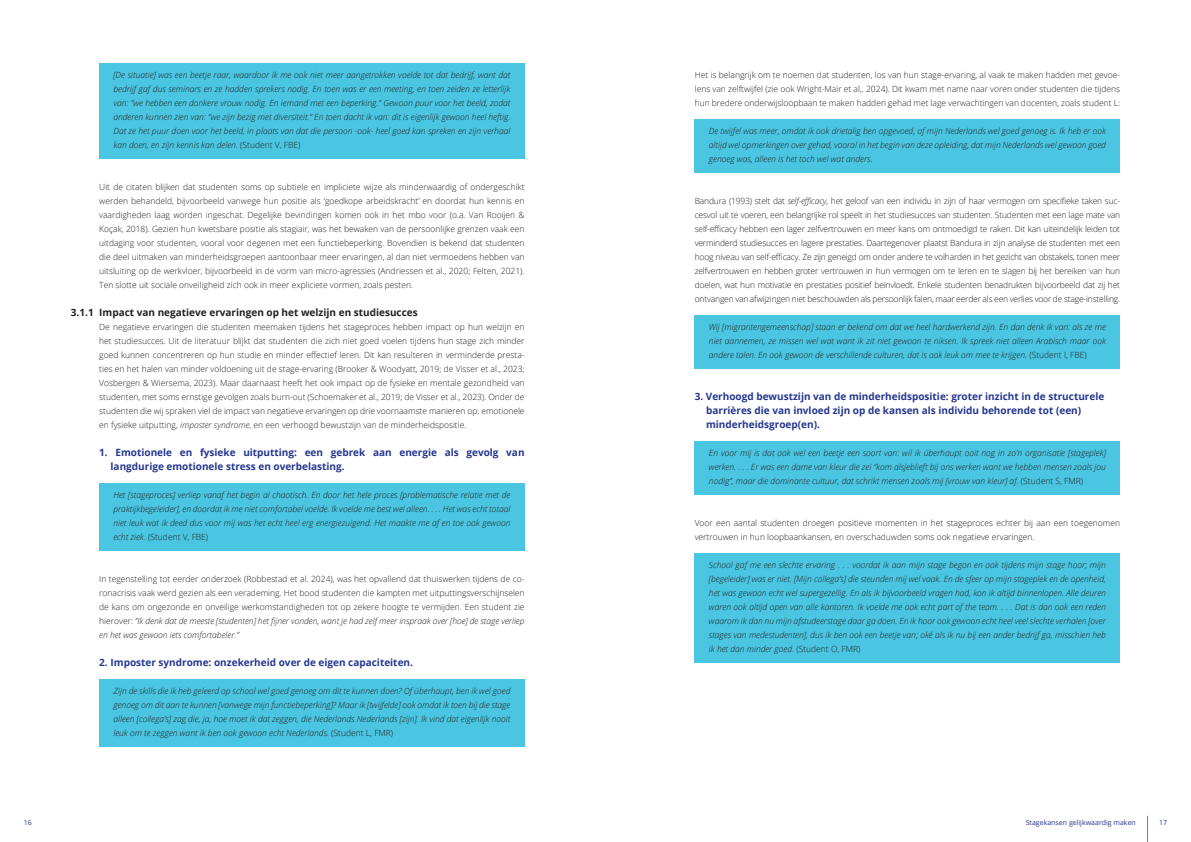
<style>
.page{position:relative;width:1191px;height:842px;background:#fff}
.page>*{position:absolute;margin:0;border:0;box-sizing:border-box;transform-origin:0 0}
.t1{font:700 10px/14px "Open Sans";color:#253690}
.t2{font:700 10px "Open Sans";color:#231f20}
.t3{font:300 8.5px/14px "Open Sans";color:#231f20;text-align:justify}
.t4{font:italic 300 8.5px/14px "Open Sans";color:#231f20;text-align:justify}
.t5{font:7px "Open Sans";color:#253690}
.s1{font-style:normal}
.s2{font-style:italic}
</style>
<div class="page">
<svg style="left:1147px;top:816px;width:1px;height:26px"></svg>
<div style="left:694px;top:119px;width:426px;height:54px;background:#4ac6e2"></div>
<div style="left:694px;top:315px;width:426px;height:54px;background:#4ac6e2"></div>
<div style="left:694px;top:441px;width:426px;height:54px;background:#4ac6e2"></div>
<div style="left:694px;top:553px;width:426px;height:110px;background:#4ac6e2"></div>
<div style="left:99px;top:63px;width:425px;height:96px;background:#4ac6e2"></div>
<div style="left:99px;top:483px;width:425px;height:68px;background:#4ac6e2"></div>
<div style="left:99px;top:679px;width:425px;height:68px;background:#4ac6e2"></div>
<p class="t4" style="left:113px;top:68px;width:398px">[De situatie] was een beetje raar, waardoor ik me ook niet meer aangetrokken voelde tot dat bedrijf, want dat bedrijf gaf dus seminars en ze hadden sprekers nodig. En toen was er een meeting, en toen zeiden ze letterlijk van: ‘’we hebben een donkere vrouw nodig. En iemand met een beperking.’’ Gewoon puur voor het beeld, zodat anderen kunnen zien van: ‘’we zijn bezig met diversiteit.’’ En toen dacht ik van: dit is eigenlijk gewoon heel heftig.<br>Dat ze het puur doen voor het beeld, in plaats van dat die persoon -ook- heel goed kan spreken en zijn verhaal kan doen, en zijn kennis kan delen. <span class="s1">(Student V, FBE)</span></p>
<p class="t3" style="left:99px;top:180px;width:427px">Uit de citaten blijken dat studenten soms op subtiele en impliciete wijze als minderwaardig of ondergeschikt werden behandeld, bijvoorbeeld vanwege hun positie als ‘goedkope arbeidskracht’ en doordat hun kennis en vaardigheden laag worden ingeschat. Degelijke bevindingen komen ook in het mbo voor (o.a. Van Rooijen &amp; Koçak, 2018). Gezien hun kwetsbare positie als stagiair, was het bewaken van de persoonlijke grenzen vaak een uitdaging voor studenten, vooral voor degenen met een functiebeperking. Bovendien is bekend dat studenten die deel uitmaken van minderheidsgroepen aantoonbaar meer ervaringen, al dan niet vermoedens hebben van uitsluiting op de werkvloer, bijvoorbeeld in de vorm van micro-agressies (Andriessen et al., 2020; Felten, 2021).<br>Ten slotte uit sociale onveiligheid zich ook in meer expliciete vormen, zoals pesten.</p>
<p class="t2" style="left:71px;top:305px;width:348px">3.1.1 Impact van negatieve ervaringen op het welzijn en studiesucces</p>
<p class="t3" style="left:99px;top:320px;width:427px">De negatieve ervaringen die studenten meemaken tijdens het stageproces hebben impact op hun welzijn en het studiesucces. Uit de literatuur blijkt dat studenten die zich niet goed voelen tijdens hun stage zich minder goed kunnen concentreren op hun studie en minder effectief leren. Dit kan resulteren in verminderde presta&shy;ties en het halen van minder voldoening uit de stage-ervaring (Brooker &amp; Woodyatt, 2019; de Visser et al., 2023; Vosbergen &amp; Wiersema, 2023). Maar daarnaast heeft het ook impact op de fysieke en mentale gezondheid van studenten, met soms ernstige gevolgen zoals burn-out (Schoemaker et al., 2019; de Visser et al., 2023). Onder de studenten die wij spraken viel de impact van negatieve ervaringen op drie voornaamste manieren op: emotionele en fysieke uitputting, <span class="s2">imposter syndrome</span>, en een verhoogd bewustzijn van de minderheidspositie.</p>
<p class="t1" style="left:111px;top:445px;width:415px;text-indent:-11px">1. Emotionele en fysieke uitputting: een gebrek aan energie als gevolg van langdurige emotionele stress en overbelasting.</p>
<p class="t4" style="left:113px;top:488px;width:398px">Het [stageproces] verliep vanaf het begin al chaotisch. En door het hele proces [problematische relatie met de praktijkbegeleider], en doordat ik me niet comfortabel voelde. Ik voelde me best wel alleen. . . . Het was echt totaal niet leuk wat ik deed dus voor mij was het echt heel erg energiezuigend. Het maakte me af en toe ook gewoon echt ziek. <span class="s1">(Student V, FBE)</span></p>
<p class="t3" style="left:99px;top:572px;width:427px">In tegenstelling tot eerder onderzoek (Robbestad et al. 2024), was het opvallend dat thuiswerken tijdens de co&shy;ronacrisis vaak werd gezien als een verademing. Het bood studenten die kampten met uitputtingsverschijnselen de kans om ongezonde en onveilige werkomstandigheden tot op zekere hoogte te vermijden. Een student zie hierover: <span class="s2">‘’Ik denk dat de meeste [studenten] het fijner vonden, want je had zelf meer inspraak over [hoe] de stage verliep en het was gewoon iets comfortabeler.’’</span></p>
<p class="t1" style="left:99px;top:655px;width:315px">2. Imposter syndrome: onzekerheid over de eigen capaciteiten.</p>
<p class="t4" style="left:113px;top:684px;width:398px">Zijn de skills die ik heb geleerd op school wel goed genoeg om dit te kunnen doen? Of überhaupt, ben ik wel goed genoeg om dit aan te kunnen [vanwege mijn functiebeperking]? Maar ik [twijfelde] ook omdat ik toen bij die stage alleen [collega’s] zag die, ja, hoe moet ik dat zeggen, die Nederlands Nederlands [zijn]. Ik vind dat eigenlijk nooit leuk om te zeggen want ik ben ook gewoon echt Nederlands. <span class="s1">(Student L, FMR)</span></p>
<p class="t3" style="left:694px;top:68px;width:427px">Het is belangrijk om te noemen dat studenten, los van hun stage-ervaring, al vaak te maken hadden met gevoe&shy;lens van zelftwijfel (zie ook Wright-Mair et al,. 2024). Dit kwam met name naar voren onder studenten die tijdens hun bredere onderwijsloopbaan te maken hadden gehad met lage verwachtingen van docenten, zoals student L:</p>
<p class="t4" style="left:709px;top:124px;width:398px">De twijfel was meer, omdat ik ook drietalig ben opgevoed, of mijn Nederlands wel goed genoeg is. Ik heb er ook altijd wel opmerkingen over gehad, vooral in het begin van deze opleiding, dat mijn Nederlands wel gewoon goed genoeg was, alleen is het toch wel wat anders.</p>
<p class="t3" style="left:694px;top:194px;width:427px">Bandura (1993) stelt dat <span class="s2">self-efficacy</span>, het geloof van een individu in zijn of haar vermogen om specifieke taken suc&shy;cesvol uit te voeren, een belangrijke rol speelt in het studiesucces van studenten. Studenten met een lage mate van self-efficacy hebben een lager zelfvertrouwen en meer kans om ontmoedigd te raken. Dit kan uiteindelijk leiden tot verminderd studiesucces en lagere prestaties. Daartegenover plaatst Bandura in zijn analyse de studenten met een hoog niveau van self-efficacy. Ze zijn geneigd om onder andere te volharden in het gezicht van obstakels, tonen meer zelfvertrouwen en hebben groter vertrouwen in hun vermogen om te leren en te slagen bij het bereiken van hun doelen, wat hun motivatie en prestaties positief beïnvloedt. Enkele studenten benadrukten bijvoorbeeld dat zij het ontvangen van afwijzingen niet beschouwden als persoonlijk falen, maar eerder als een verlies voor de stage-instelling.</p>
<p class="t4" style="left:709px;top:320px;width:398px">Wij [migrantengemeenschap] staan er bekend om dat we heel hardwerkend zijn. En dan denk ik van: als ze me niet aannemen, ze missen wel wat want ik zit niet gewoon te niksen. Ik spreek niet alleen Arabisch maar ook andere talen. En ook gewoon de verschillende culturen, dat is ook leuk om mee te krijgen. <span class="s1">(Student I, FBE)</span></p>
<p class="t1" style="left:706px;top:389px;width:400px;text-indent:-11px">3. Verhoogd bewustzijn van de minderheidspositie: groter inzicht in de structurele barrières die van invloed zijn op de kansen als individu behorende tot (een) minderheidsgroep(en).</p>
<p class="t4" style="left:709px;top:446px;width:398px">En voor mij is dat ook wel een beetje een soort van: wil ik überhaupt ooit nog in zo’n organisatie [stageplek] werken. . . . Er was een dame van kleur die zei ‘’kom alsjeblieft bij ons werken want we hebben mensen zoals jou nodig’’, maar die dominante cultuur, dat schrikt mensen zoals mij [vrouw van kleur] af. <span class="s1">(Student S, FMR)</span></p>
<p class="t3" style="left:694px;top:516px;width:427px">Voor een aantal studenten droegen positieve momenten in het stageproces echter bij aan een toegenomen vertrouwen in hun loopbaankansen, en overschaduwden soms ook negatieve ervaringen.</p>
<p class="t4" style="left:709px;top:558px;width:398px">School gaf me een slechte ervaring . . . voordat ik aan mijn stage begon en ook tijdens mijn stage hoor; mijn [begeleider] was er niet. [Mijn collega’s] die steunden mij wel vaak. En de sfeer op mijn stageplek en de openheid, het was gewoon echt wel supergezellig. En als ik bijvoorbeeld vragen had, kon ik altijd binnenlopen. Alle deuren waren ook altijd open van alle kantoren. Ik voelde me ook echt part of the team. . . . Dat is dan ook een reden waarom ik dan nu mijn afstudeerstage daar ga doen. En ik hoor ook gewoon echt heel veel slechte verhalen [over stages van medestudenten], dus ik ben ook een beetje van; oké als ik nu bij een ander bedrijf ga, misschien heb ik het dan minder goed. <span class="s1">(Student O, FMR)</span></p>
<p class="t5" style="left:24px;top:817px;width:10px">16</p>
<p class="t5" style="left:1025px;top:817px;width:112px">Stagekansen gelijkwaardig maken</p>
<p class="t5" style="left:1159px;top:817px;width:10px">17</p>
</div>
